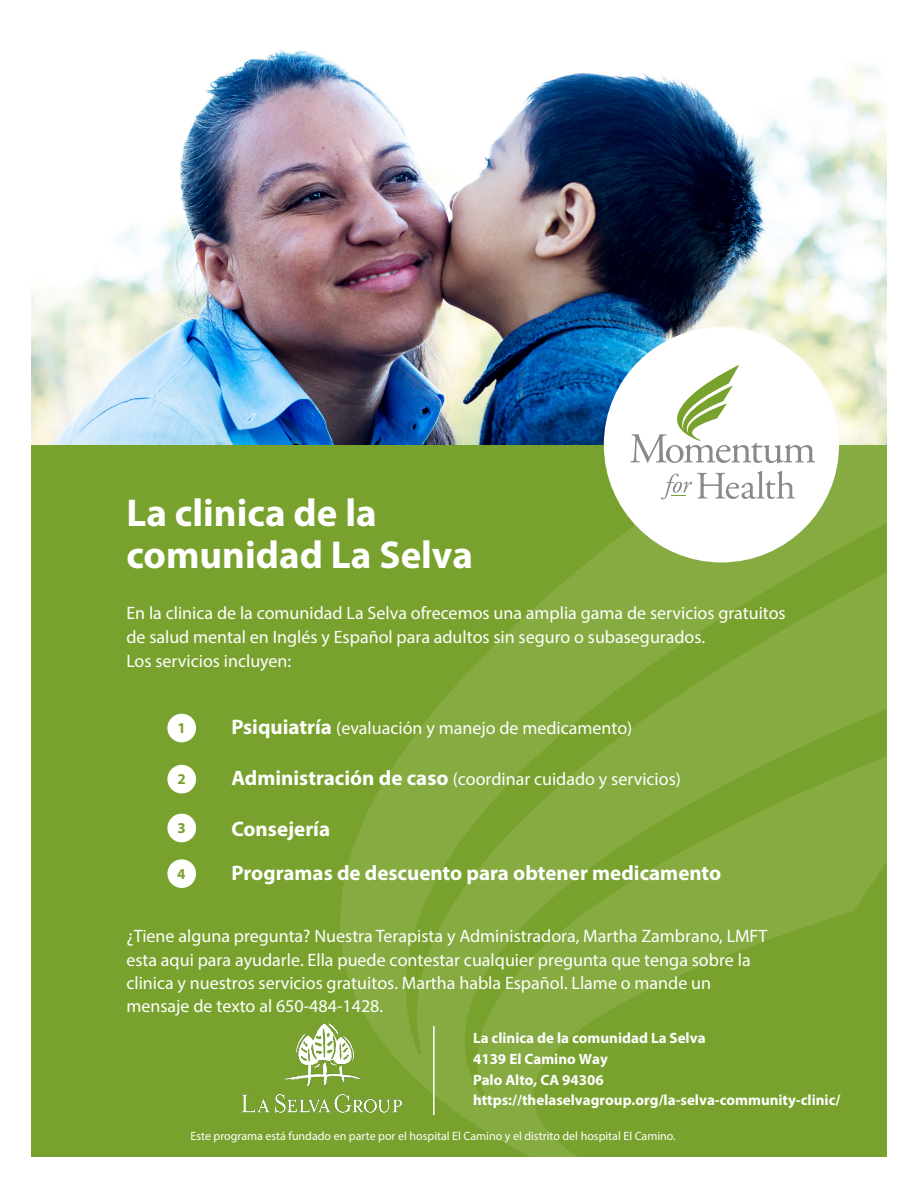
<style>
.page{position:relative;width:918px;height:1188px;background:#fff}
.page>*{position:absolute;margin:0;border:0;box-sizing:border-box;transform-origin:0 0}
.t1{font:700 39px/42px "Myriad Pro";color:#fff}
.t2{font:700 21px "Myriad Pro";color:#fff}
.t3{font:18px/23.4px "Myriad Pro";color:#fff}
.t4{font:700 15px/20.7px "Myriad Pro";color:#fff}
.t5{font:700 15px "Myriad Pro";color:#78a12e}
.t6{font:12px "Myriad Pro";color:#fff}
.s1{font-weight:700;font-size:21px}
</style>
<div class="page">
<img style="left:31px;top:50px;width:856px;height:396px">
<div style="left:31px;top:446px;width:856px;height:711px;background:#78a22d"></div>
<svg style="left:339px;top:222px;width:548px;height:935px"></svg>
<div style="left:604px;top:327px;width:235px;height:235px;background:#fff;border-radius:50%"></div>
<svg style="left:630px;top:365px;width:185px;height:98px"></svg>
<svg style="left:661px;top:471px;width:134px;height:29px"></svg>
<div style="left:167px;top:714px;width:29px;height:28px;background:#fff;border-radius:50%"></div>
<div style="left:167px;top:765px;width:29px;height:28px;background:#fff;border-radius:50%"></div>
<div style="left:167px;top:814px;width:29px;height:28px;background:#fff;border-radius:50%"></div>
<div style="left:167px;top:859px;width:29px;height:29px;background:#fff;border-radius:50%"></div>
<img style="left:242px;top:1023px;width:159px;height:93px">
<hr style="left:433px;top:1026px;width:2px;height:89px;background:#fff">
<p class="t1" style="left:126px;top:491px;width:348px">La clinica de la comunidad La Selva</p>
<p class="t3" style="left:126px;top:601px;width:661px;line-height:24px">En la clinica de la comunidad La Selva ofrecemos una amplia gama de servicios gratuitos de salud mental en Inglés y Español para adultos sin seguro o subasegurados.<br>Los servicios incluyen:</p>
<p class="t5" style="left:178px;top:718px;width:10px">1</p>
<p class="t5" style="left:178px;top:769px;width:10px">2</p>
<p class="t5" style="left:178px;top:818px;width:10px">3</p>
<p class="t5" style="left:177px;top:864px;width:10px">4</p>
<p class="t3" style="left:231px;top:716px;width:402px"><span class="s1">Psiquiatría</span> (evaluación y manejo de medicamento)</p>
<p class="t3" style="left:231px;top:767px;width:451px"><span class="s1">Administración de caso</span> (coordinar cuidado y servicios)</p>
<p class="t2" style="left:231px;top:815px;width:100px">Consejería</p>
<p class="t2" style="left:231px;top:859px;width:491px">Programas de descuento para obtener medicamento</p>
<p class="t3" style="left:126px;top:924px;width:642px">¿Tiene alguna pregunta? Nuestra Terapista y Administradora, Martha Zambrano, LMFT esta aqui para ayudarle. Ella puede contestar cualquier pregunta que tenga sobre la clinica y nuestros servicios gratuitos. Martha habla Español. Llame o mande un mensaje de texto al 650-484-1428.</p>
<p class="t4" style="left:473px;top:1027px;width:369px">La clinica de la comunidad La Selva<br>4139 El Camino Way<br>Palo Alto, CA 94306 https://thelaselvagroup.org/la-selva-community-clinic/</p>
<p class="t6" style="left:191px;top:1128px;width:487px">Este programa está fundado en parte por el hospital El Camino y el distrito del hospital El Camino.</p>
</div>
